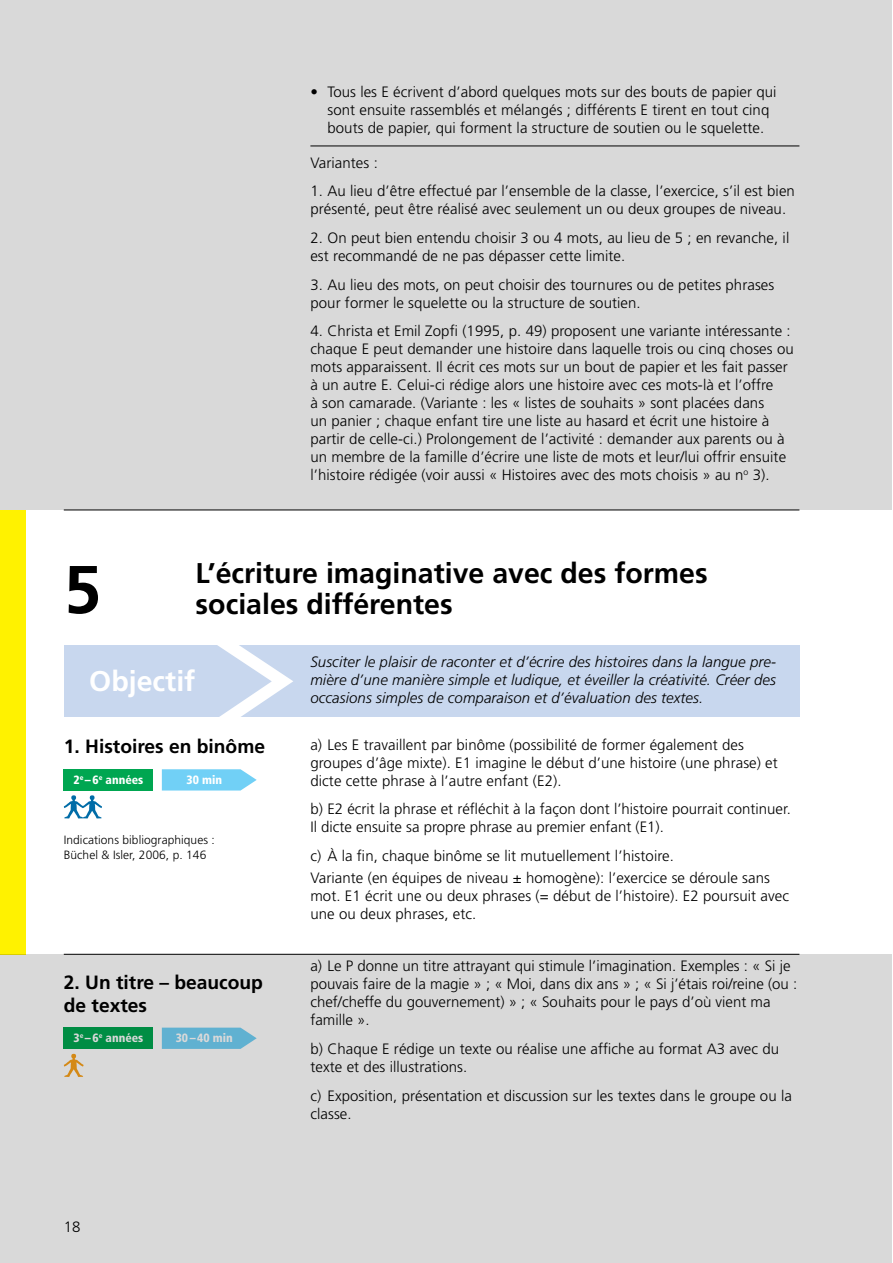
<style>
.page{position:relative;width:893px;height:1263px;background:#fff}
.page>*{position:absolute;margin:0;border:0;box-sizing:border-box;transform-origin:0 0}
.t1{font:700 67.5px "Frutiger";color:#000}
.t2{font:700 28.5px "Frutiger";color:#000}
.t3{font:700 28.5px "Frutiger";color:#fff}
.t4{font:700 19.2px/23.1px "Frutiger";color:#000}
.t5{font:300 15px/18px "Frutiger";letter-spacing:.005em;color:#000}
.t6{font:italic 300 15px/18px "Frutiger";letter-spacing:.005em;color:#000;text-align:justify}
.t7{font:300 15px "Frutiger LT Pro";letter-spacing:.005em;color:#000}
.t8{font:300 12px/14.4px "Frutiger";letter-spacing:.005em;color:#000}
.t9{font:900 condensed 12px "Frutiger";color:#fff}
</style>
<div class="page">
<div style="left:64px;top:646px;width:736px;height:71px;background:#c8d7ee"></div>
<svg style="left:181px;top:645px;width:123px;height:72px"></svg>
<svg style="left:64px;top:795px;width:38px;height:23px"></svg>
<hr style="left:64px;top:510px;width:735px;height:1px;background:#000">
<svg style="left:162px;top:769px;width:95px;height:21px;background:#7ed4f6"></svg>
<div style="left:64px;top:769px;width:89px;height:21px;background:#00a651"></div>
<div style="left:0;top:510px;width:26px;height:444px;background:#fff200"></div>
<div style="left:0;top:954px;width:892px;height:309px;background:#d9d9d9"></div>
<div style="left:0;top:0;width:892px;height:510px;background:#d9d9d9"></div>
<h1 class="t1" style="left:64px;top:550px;width:39px">5</h1>
<p class="t5" style="left:327px;top:83px;width:451px;text-indent:-17px">• Tous les E écrivent d’abord quelques mots sur des bouts de papier qui sont ensuite rassemblés et mélangés ; différents E tirent en tout cinq bouts de papier, qui forment la structure de soutien ou le squelette.</p>
<p class="t5" style="left:310px;top:154px;width:69px">Variantes :</p>
<p class="t5" style="left:310px;top:182px;width:486px">1. Au lieu d’être effectué par l’ensemble de la classe, l’exercice, s’il est bien présenté, peut être réalisé avec seulement un ou deux groupes de niveau.</p>
<p class="t5" style="left:310px;top:229px;width:480px">2. On peut bien entendu choisir 3 ou 4 mots, au lieu de 5 ; en revanche, il est recommandé de ne pas dépasser cette limite.</p>
<p class="t5" style="left:310px;top:276px;width:465px">3. Au lieu des mots, on peut choisir des tournures ou de petites phrases pour former le squelette ou la structure de soutien.</p>
<p class="t5" style="left:310px;top:322px;width:485px">4. Christa et Emil Zopfi (1995, p. 49) proposent une variante intéressante : chaque E peut demander une histoire dans laquelle trois ou cinq choses ou mots apparaissent. Il écrit ces mots sur un bout de papier et les fait passer à un autre E. Celui-ci rédige alors une histoire avec ces mots-là et l’offre<br>à son camarade. (Variante : les « listes de souhaits » sont placées dans<br>un panier ; chaque enfant tire une liste au hasard et écrit une histoire à partir de celle-ci.) Prolongement de l’activité : demander aux parents ou à un membre de la famille d’écrire une liste de mots et leur/lui offrir ensuite l’histoire rédigée (voir aussi « Histoires avec des mots choisis » au n<sup>o</sup> 3).</p>
<h2 class="t2" style="left:196px;top:556px;width:514px">L’écriture imaginative avec des formes</h2>
<h2 class="t2" style="left:196px;top:588px;width:259px">sociales différentes</h2>
<h2 class="t3" style="left:89px;top:665px;width:108px">Objectif</h2>
<p class="t4" style="left:64px;top:734px;width:203px">1. Histoires en binôme</p>
<p class="t9" style="left:73px;top:773px;width:71px">2<sup>e</sup> –6<sup>e</sup> années</p>
<p class="t9" style="left:186px;top:773px;width:37px">30 min</p>
<p class="t8" style="left:64px;top:833px;width:153px">Indications bibliographiques :<br>Büchel &amp; Isler, 2006, p. 146</p>
<p class="t4" style="left:64px;top:970px;width:201px">2. Un titre – beaucoup de textes</p>
<p class="t9" style="left:73px;top:1031px;width:71px">3<sup>e</sup> –6<sup>e</sup> années</p>
<p class="t9" style="left:176px;top:1031px;width:59px">30–40 min</p>
<p class="t5" style="left:64px;top:1218px;width:18px">18</p>
<p class="t6" style="left:310px;top:653px;width:467px">Susciter le plaisir de raconter et d’écrire des histoires dans la langue pre&shy;mière d’une manière simple et ludique, et éveiller la créativité. Créer des occasions simples de comparaison et d’évaluation des textes.</p>
<p class="t5" style="left:310px;top:735px;width:469px">a) Les E travaillent par binôme (possibilité de former également des groupes d’âge mixte). E1 imagine le début d’une histoire (une phrase) et dicte cette phrase à l’autre enfant (E2).</p>
<p class="t5" style="left:310px;top:800px;width:482px">b) E2 écrit la phrase et réfléchit à la façon dont l’histoire pourrait continuer.<br>Il dicte ensuite sa propre phrase au premier enfant (E1).</p>
<p class="t7" style="left:310px;top:847px;width:365px">c) À la fin, chaque binôme se lit mutuellement l’histoire.</p>
<p class="t5" style="left:310px;top:869px;width:480px">Variante (en équipes de niveau ± homogène): l’exercice se déroule sans mot. E1 écrit une ou deux phrases (= début de l’histoire). E2 poursuit avec une ou deux phrases, etc.</p>
<p class="t5" style="left:310px;top:957px;width:488px">a) Le P donne un titre attrayant qui stimule l’imagination. Exemples : « Si je pouvais faire de la magie » ; « Moi, dans dix ans » ; « Si j’étais roi/reine (ou : chef/cheffe du gouvernement) » ; « Souhaits pour le pays d’où vient ma famille ».</p>
<p class="t5" style="left:310px;top:1040px;width:470px">b) Chaque E rédige un texte ou réalise une affiche au format A3 avec du texte et des illustrations.</p>
<p class="t5" style="left:310px;top:1086px;width:483px">c) Exposition, présentation et discussion sur les textes dans le groupe ou la classe.</p>
</div>
